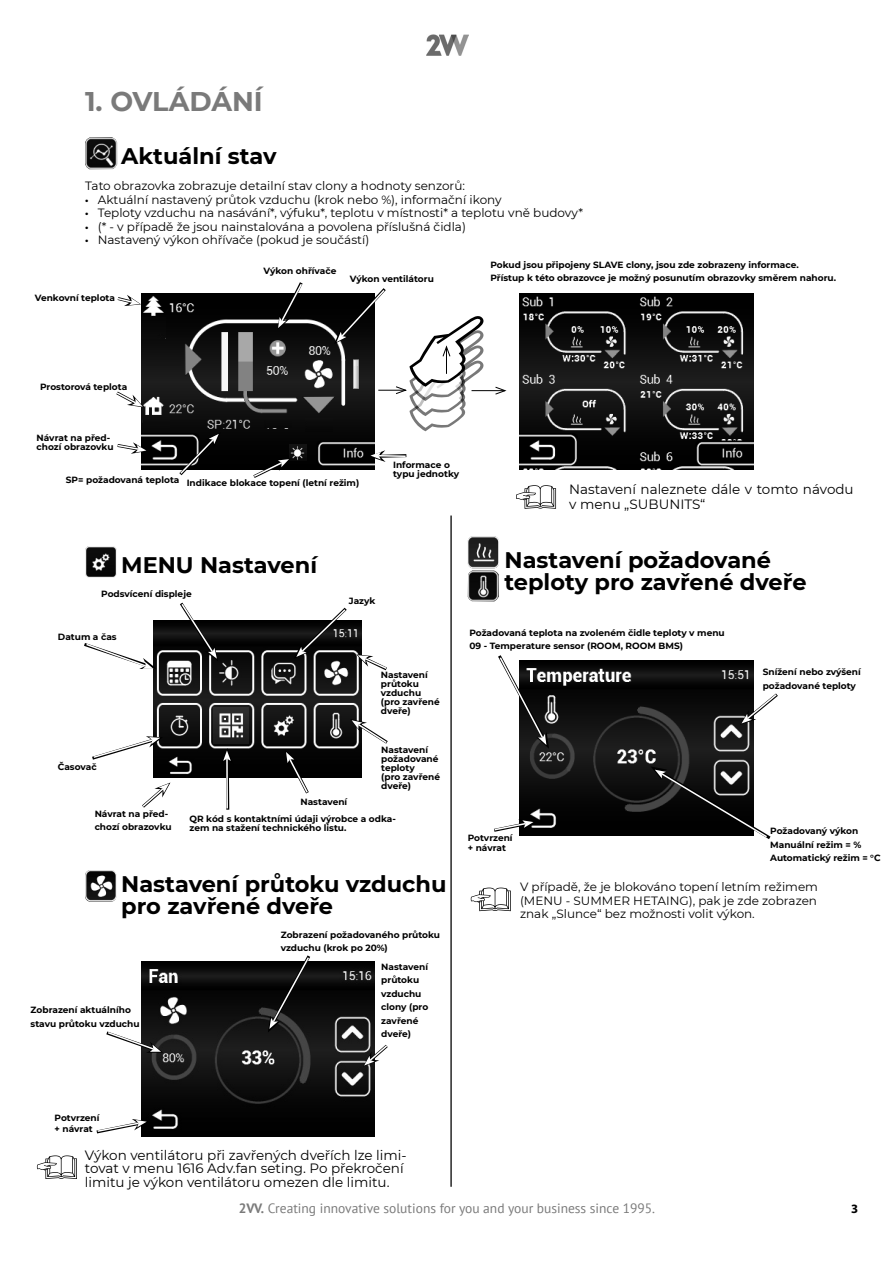
<style>
.page{position:relative;width:893px;height:1263px;background:#fff}
.page>*{position:absolute;margin:0;border:0;box-sizing:border-box;transform-origin:0 0}
.t1{font:700 27px "Montserrat";color:#7a7a7a}
.t2{font:700 22.5px/22.5px "Montserrat";color:#000}
.t3{font:13.5px/13.5px "Montserrat";color:#000}
.t4{font:13.5px "PT Sans";color:#7a7a7a}
.t5{font:700 12.75px "Myriad Pro";color:#000}
.t6{font:12px/13.5px "Montserrat";color:#000;text-align:justify}
.t7{font:700 9px/13.5px "Montserrat";color:#000}
.s1{font-family:"Myriad Pro"}
.s2{font-weight:700}
</style>
<div class="page">
<img style="left:426px;top:34px;width:43px;height:21px">
<img style="left:153px;top:621px;width:209px;height:156px">
<img style="left:213px;top:708px;width:36px;height:36px">
<img style="left:519px;top:660px;width:234px;height:176px">
<img style="left:141px;top:961px;width:234px;height:175px">
<img style="left:519px;top:294px;width:234px;height:175px">
<img style="left:141px;top:294px;width:234px;height:175px">
<img style="left:264px;top:418px;width:28px;height:10px">
<img style="left:305px;top:419px;width:27px;height:12px">
<img style="left:146px;top:352px;width:34px;height:13px">
<img style="left:141px;top:317px;width:24px;height:21px">
<img style="left:143px;top:416px;width:26px;height:11px">
<img style="left:289px;top:444px;width:18px;height:16px">
<svg style="left:516px;top:485px;width:40px;height:24px"></svg>
<svg style="left:471px;top:888px;width:40px;height:23px"></svg>
<svg style="left:37px;top:1155px;width:40px;height:24px"></svg>
<hr style="left:471px;top:390px;width:34px;height:1px;background:#000">
<svg style="left:494px;top:386px;width:13px;height:9px"></svg>
<img style="left:85px;top:870px;width:31px;height:32px">
<svg style="left:350px;top:719px;width:38px;height:27px"></svg>
<svg style="left:356px;top:654px;width:31px;height:19px"></svg>
<svg style="left:221px;top:748px;width:12px;height:62px"></svg>
<svg style="left:84px;top:641px;width:72px;height:28px"></svg>
<svg style="left:92px;top:736px;width:71px;height:26px"></svg>
<svg style="left:142px;top:782px;width:28px;height:26px"></svg>
<svg style="left:294px;top:607px;width:56px;height:52px"></svg>
<svg style="left:177px;top:602px;width:41px;height:59px"></svg>
<hr style="left:450px;top:515px;width:2px;height:672px;background:#000">
<svg style="left:363px;top:1042px;width:25px;height:24px"></svg>
<svg style="left:268px;top:955px;width:45px;height:77px;background:#2b2b2b"></svg>
<svg style="left:106px;top:1029px;width:57px;height:24px"></svg>
<svg style="left:96px;top:1119px;width:53px;height:16px"></svg>
<svg style="left:117px;top:442px;width:31px;height:12px"></svg>
<svg style="left:117px;top:295px;width:24px;height:11px"></svg>
<svg style="left:176px;top:432px;width:45px;height:44px;background:#3a3a3a"></svg>
<svg style="left:250px;top:459px;width:41px;height:19px"></svg>
<svg style="left:334px;top:288px;width:150px;height:143px"></svg>
<svg style="left:369px;top:450px;width:38px;height:12px"></svg>
<svg style="left:278px;top:282px;width:27px;height:48px"></svg>
<svg style="left:740px;top:690px;width:38px;height:35px"></svg>
<svg style="left:651px;top:766px;width:120px;height:73px"></svg>
<svg style="left:498px;top:655px;width:51px;height:94px"></svg>
<svg style="left:494px;top:819px;width:41px;height:15px"></svg>
<img style="left:85px;top:137px;width:32px;height:32px">
<svg style="left:116px;top:389px;width:28px;height:18px"></svg>
<img style="left:85px;top:546px;width:32px;height:32px">
<svg style="left:285px;top:750px;width:26px;height:44px"></svg>
<img style="left:468px;top:536px;width:31px;height:32px">
<img style="left:468px;top:570px;width:31px;height:31px">
<h1 class="t1" style="left:85px;top:82px;width:179px">1. OVLÁDÁNÍ</h1>
<h2 class="t2" style="left:121px;top:144px;width:157px">Aktuální stav</h2>
<h3 class="t6" style="left:85px;top:179px;width:381px">Tato obrazovka zobrazuje detailní stav clony a hodnoty senzorů:</h3>
<h3 class="t6" style="left:85px;top:192px;width:418px"><span class="s1">•</span> Aktuální nastavený průtok vzduchu (krok nebo %), informační ikony</h3>
<h3 class="t6" style="left:85px;top:206px;width:499px"><span class="s1">•</span> Teploty vzduchu na nasávání*, výfuku*, teplotu v místnosti* a teplotu vně budovy*</h3>
<h3 class="t6" style="left:85px;top:219px;width:382px"><span class="s1">•</span> (* - v případě že jsou nainstalována a povolena příslušná čidla)</h3>
<h3 class="t6" style="left:85px;top:233px;width:286px"><span class="s1">•</span> Nastavený výkon ohřívače (pokud je součástí)</h3>
<p class="t7" style="left:35px;top:291px;width:82px">Venkovní teplota</p>
<p class="t7" style="left:264px;top:263px;width:74px">Výkon ohřívače</p>
<p class="t7" style="left:350px;top:272px;width:86px">Výkon ventilátoru</p>
<p class="t7" style="left:490px;top:257px;width:347px">Pokud jsou připojeny SLAVE clony, jsou zde zobrazeny informace.<br>Přístup k této obrazovce je možný posunutím obrazovky směrem nahoru.</p>
<p class="t7" style="left:40px;top:379px;width:89px">Prostorová teplota</p>
<p class="t7" style="left:37px;top:433px;width:79px;line-height:9px">Návrat na před&shy;chozí obrazovku</p>
<p class="t7" style="left:66px;top:472px;width:115px">SP= požadovaná teplota</p>
<p class="t7" style="left:187px;top:475px;width:174px">Indikace blokace topení (letní režim)</p>
<p class="t7" style="left:393px;top:460px;width:67px;line-height:9px">Informace o typu jednotky</p>
<h3 class="t3" style="left:569px;top:482px;width:286px;line-height:15px">Nastavení naleznete dále v tomto návodu v menu „SUBUNITS“</h3>
<h2 class="t2" style="left:121px;top:552px;width:197px">MENU Nastavení</h2>
<h2 class="t2" style="left:504px;top:547px;width:303px">Nastavení požadované teploty pro zavřené dveře</h2>
<p class="t7" style="left:101px;top:587px;width:92px">Podsvícení displeje</p>
<p class="t7" style="left:349px;top:593px;width:28px">Jazyk</p>
<p class="t7" style="left:58px;top:629px;width:60px">Datum a čas</p>
<p class="t7" style="left:58px;top:759px;width:40px">Časovač</p>
<p class="t7" style="left:95px;top:806px;width:79px">Návrat na před&shy;chozí obrazovku</p>
<p class="t7" style="left:381px;top:670px;width:60px;line-height:9px">Nastavení průtoku vzduchu (pro zavřené dveře)</p>
<p class="t7" style="left:300px;top:795px;width:48px">Nastavení</p>
<p class="t7" style="left:381px;top:745px;width:60px;line-height:9px">Nastavení požadované teploty<br>(pro zavřené dveře)</p>
<p class="t7" style="left:189px;top:814px;width:208px;line-height:9px">QR kód s kontaktními údaji výrobce a odka&shy;zem na stažení technického listu.</p>
<h2 class="t2" style="left:121px;top:871px;width:327px">Nastavení průtoku vzduchu pro zavřené dveře</h2>
<p class="t7" style="left:31px;top:1003px;width:110px">Zobrazení aktuálního stavu průtoku vzduchu</p>
<p class="t7" style="left:281px;top:927px;width:161px">Zobrazení požadovaného průtoku vzduchu (krok po 20%)</p>
<p class="t7" style="left:381px;top:959px;width:49px">Nastavení průtoku vzduchu clony (pro zavřené dveře)</p>
<p class="t7" style="left:469px;top:625px;width:257px">Požadovaná teplota na zvoleném čidle teploty v menu<br>09 - Temperature sensor (ROOM, ROOM BMS)</p>
<p class="t7" style="left:763px;top:665px;width:100px">Snížení nebo zvýšení požadované teploty</p>
<p class="t7" style="left:770px;top:824px;width:112px">Požadovaný výkon<br>Manuální režim = %<br>Automatický režim = °C</p>
<h3 class="t6" style="left:520px;top:879px;width:299px">V případě, že je blokováno topení letním režimem (MENU - SUMMER HETAING), pak je zde zobrazen znak „Slunce“ bez možnosti volit výkon.</h3>
<p class="t7" style="left:468px;top:831px;width:46px;line-height:10.8px">Potvrzení + návrat</p>
<p class="t7" style="left:55px;top:1112px;width:46px;line-height:10.8px">Potvrzení + návrat</p>
<h3 class="t3" style="left:85px;top:1147px;width:323px">Výkon ventilátoru při zavřených dveřích lze limi&shy;tovat v menu 1616 Adv.fan seting. Po překročení limitu je výkon ventilátoru omezen dle limitu.</h3>
<h3 class="t4" style="left:239px;top:1200px;width:418px"><span class="s2">2VV.</span> Creating innovative solutions for you and your business since 1995.</h3>
<h3 class="t5" style="left:851px;top:1200px;width:9px">3</h3>
</div>
